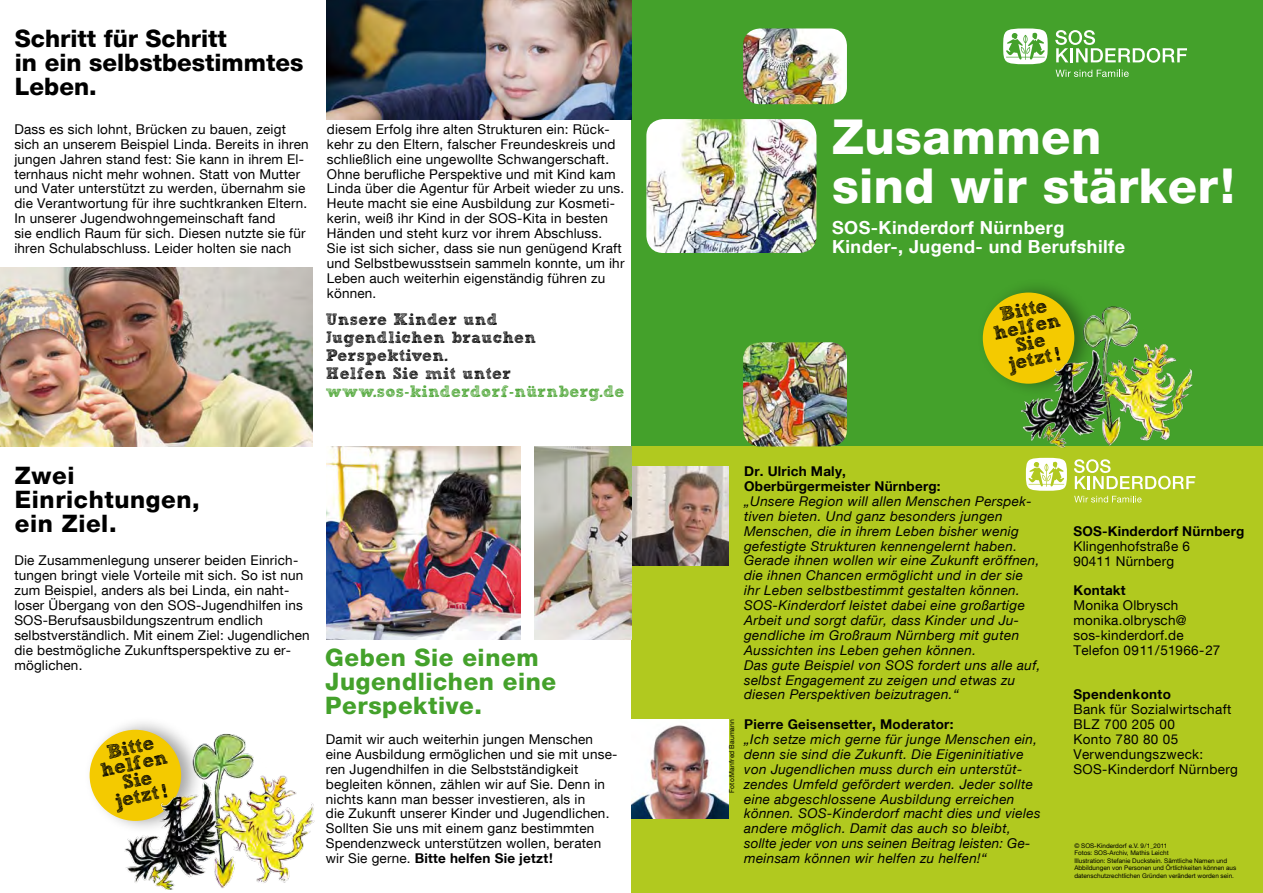
<style>
.page{position:relative;width:1263px;height:893px;background:#fff}
.page>*{position:absolute;margin:0;border:0;box-sizing:border-box;transform-origin:0 0}
.t1{font:800 48px/49.5px "Helvetica Neue LT Com";letter-spacing:.01em;color:#fff}
.t2{font:800 24px/24px "Helvetica Neue LT Com";color:#000}
.t3{font:800 24px/24px "Helvetica Neue LT Com";letter-spacing:.025em;color:#44a12b}
.t4{font:800 24px/24px "Helvetica Neue LT Com";letter-spacing:.025em;color:#000}
.t5{font:19.5px/16.6px "Sketch Rockwell";color:#000;text-align:center}
.t6{font:700 18px/19.5px "Helvetica Neue LT Com";letter-spacing:.025em;color:#fff}
.t7{font:16.5px/18px "Sketch Rockwell";letter-spacing:.025em;color:#000}
.t8{font:16.5px "Sketch Rockwell";letter-spacing:.025em;color:#44a12b}
.t9{font:13.5px/14.9px "Helvetica Neue LT Com";letter-spacing:.015em;color:#000}
.t10{font:italic 13.5px/14.9px "Helvetica Neue LT Com";letter-spacing:.025em;color:#000}
.t11{font:700 13.5px/14.9px "Helvetica Neue LT Com";letter-spacing:.015em;color:#000}
.t12{font:6.75px "Helvetica Neue LT Com";letter-spacing:.015em;color:#000}
.t13{font:6.3px/7.5px "Helvetica Neue LT Com";color:#000}
.s1{font-weight:700}
</style>
<div class="page">
<div style="left:631px;top:0;width:632px;height:446px;background:#44a12b"></div>
<div style="left:631px;top:446px;width:632px;height:447px;background:#b1c91f"></div>
<img style="left:631px;top:467px;width:97px;height:98px">
<img style="left:631px;top:719px;width:97px;height:99px">
<img style="left:0;top:268px;width:312px;height:178px">
<img style="left:327px;top:0;width:304px;height:119px">
<img style="left:327px;top:446px;width:193px;height:194px">
<img style="left:535px;top:446px;width:96px;height:194px">
<img style="left:646px;top:119px;width:170px;height:134px">
<img style="left:743px;top:342px;width:104px;height:104px">
<img style="left:743px;top:28px;width:104px;height:76px">
<svg style="left:1003px;top:28px;width:45px;height:36px"></svg>
<svg style="left:1055px;top:30px;width:132px;height:33px"></svg>
<svg style="left:1056px;top:70px;width:73px;height:7px"></svg>
<div style="left:976px;top:278px;width:120px;height:118px;background:#000;opacity:.35"></div>
<div style="left:983px;top:293px;width:91px;height:91px;background:#f4ca00;border-radius:50%"></div>
<img style="left:1021px;top:302px;width:172px;height:145px">
<div style="left:83px;top:715px;width:120px;height:119px;background:#000;opacity:.35"></div>
<div style="left:90px;top:730px;width:91px;height:91px;background:#f4ca00;border-radius:50%"></div>
<img style="left:124px;top:730px;width:191px;height:160px">
<svg style="left:1026px;top:458px;width:41px;height:33px"></svg>
<svg style="left:1074px;top:459px;width:121px;height:30px"></svg>
<svg style="left:1074px;top:496px;width:68px;height:6px"></svg>
<h2 class="t2" style="left:15px;top:26px;width:290px">Schritt für Schritt<br>in ein selbstbestimmtes<br>Leben.</h2>
<p class="t9" style="left:14px;top:121px;width:296px">Dass es sich lohnt, Brücken zu bauen, zeigt sich an unserem Beispiel Linda. Bereits in ihren jungen Jahren stand fest: Sie kann in ihrem El&shy;ternhaus nicht mehr wohnen. Statt von Mutter und Vater unterstützt zu werden, übernahm sie die Verantwortung für ihre suchtkranken Eltern.<br>In unserer Jugendwohngemeinschaft fand<br>sie endlich Raum für sich. Diesen nutzte sie für ihren Schulabschluss. Leider holten sie nach</p>
<p class="t9" style="left:327px;top:121px;width:299px">diesem Erfolg ihre alten Strukturen ein: Rück&shy;kehr zu den Eltern, falscher Freundeskreis und schließlich eine ungewollte Schwangerschaft.<br>Ohne berufliche Perspektive und mit Kind kam Linda über die Agentur für Arbeit wieder zu uns.<br>Heute macht sie eine Ausbildung zur Kosmeti&shy;kerin, weiß ihr Kind in der SOS-Kita in besten Händen und steht kurz vor ihrem Abschluss.<br>Sie ist sich sicher, dass sie nun genügend Kraft und Selbstbewusstsein sammeln konnte, um ihr Leben auch weiterhin eigenständig führen zu können.</p>
<p class="t7" style="left:326px;top:311px;width:212px">Unsere Kinder und<br>Jugendlichen brauchen<br>Perspektiven.<br>Helfen Sie mit unter</p>
<p class="t8" style="left:326px;top:382px;width:300px">www.sos-kinderdorf-nürnberg.de</p>
<h2 class="t4" style="left:15px;top:463px;width:186px">Zwei<br>Einrichtungen, ein Ziel.</h2>
<p class="t9" style="left:14px;top:553px;width:297px">Die Zusammenlegung unserer beiden Einrich&shy;tungen bringt viele Vorteile mit sich. So ist nun zum Beispiel, anders als bei Linda, ein naht&shy;loser Übergang von den SOS-Jugendhilfen ins SOS-Berufsausbildungszentrum endlich selbstverständlich. Mit einem Ziel: Jugendlichen die bestmögliche Zukunftsperspektive zu er&shy;möglichen.</p>
<h3 class="t5" style="left:96px;top:747px;width:69px;rotate:-12deg">Bitte helfen<br>Sie jetzt !</h3>
<h2 class="t3" style="left:325px;top:646px;width:232px">Geben Sie einem<br>Jugendlichen eine<br>Perspektive.</h2>
<p class="t9" style="left:326px;top:731px;width:293px">Damit wir auch weiterhin jungen Menschen eine Ausbildung ermöglichen und sie mit unse&shy;ren Jugendhilfen in die Selbstständigkeit begleiten können, zählen wir auf Sie. Denn in nichts kann man besser investieren, als in<br>die Zukunft unserer Kinder und Jugendlichen.<br>Sollten Sie uns mit einem ganz bestimmten Spendenzweck unterstützen wollen, beraten wir Sie gerne. <span class="s1">Bitte helfen Sie jetzt!</span></p>
<h1 class="t1" style="left:832px;top:112px;width:404px">Zusammen<br>sind wir stärker!</h1>
<h3 class="t6" style="left:832px;top:217px;width:294px">SOS-Kinderdorf Nürnberg<br>Kinder-, Jugend- und Berufshilfe</h3>
<h3 class="t5" style="left:989px;top:309px;width:69px;rotate:-12deg">Bitte helfen<br>Sie jetzt !</h3>
<p class="t12" style="left:727px;top:793px;width:75px;rotate:-90deg">Foto:Manfred Baumann</p>
<p class="t11" style="left:744px;top:464px;width:198px">Dr. Ulrich Maly,<br>Oberbürgermeister Nürnberg:</p>
<p class="t10" style="left:744px;top:493px;width:298px">„Unsere Region will allen Menschen Perspek&shy;tiven bieten. Und ganz besonders jungen Menschen, die in ihrem Leben bisher wenig gefestigte Strukturen kennengelernt haben.<br>Gerade ihnen wollen wir eine Zukunft eröffnen, die ihnen Chancen ermöglicht und in der sie ihr Leben selbstbestimmt gestalten können.<br>SOS-Kinderdorf leistet dabei eine großartige Arbeit und sorgt dafür, dass Kinder und Ju&shy;gendliche im Großraum Nürnberg mit guten Aussichten ins Leben gehen können.<br>Das gute Beispiel von SOS fordert uns alle auf, selbst Engagement zu zeigen und etwas zu diesen Perspektiven beizutragen.“</p>
<p class="t11" style="left:744px;top:716px;width:211px">Pierre Geisensetter, Moderator:</p>
<p class="t10" style="left:744px;top:731px;width:298px">„Ich setze mich gerne für junge Menschen ein, denn sie sind die Zukunft. Die Eigeninitiative von Jugendlichen muss durch ein unterstüt&shy;zendes Umfeld gefördert werden. Jeder sollte eine abgeschlossene Ausbildung erreichen können. SOS-Kinderdorf macht dies und vieles andere möglich. Damit das auch so bleibt, sollte jeder von uns seinen Beitrag leisten: Ge&shy;meinsam können wir helfen zu helfen!“</p>
<p class="t11" style="left:1073px;top:523px;width:173px">SOS-Kinderdorf Nürnberg</p>
<p class="t9" style="left:1073px;top:538px;width:118px">Klingenhofstraße 6<br>90411 Nürnberg</p>
<p class="t11" style="left:1073px;top:583px;width:54px">Kontakt</p>
<p class="t9" style="left:1073px;top:598px;width:148px">Monika Olbrysch monika.olbrysch@ sos-kinderdorf.de<br>Telefon 0911/51966-27</p>
<p class="t11" style="left:1073px;top:687px;width:99px">Spendenkonto</p>
<p class="t9" style="left:1073px;top:702px;width:166px">Bank für Sozialwirtschaft<br>BLZ 700 205 00<br>Konto 780 80 05<br>Verwendungszweck:<br>SOS-Kinderdorf Nürnberg</p>
<p class="t13" style="left:1074px;top:842px;width:164px">© SOS-Kinderdorf e.V. 9/1_2011<br>Fotos: SOS-Archiv, Mathis Leicht<br>Illustration: Stefanie Duckstein. Sämtliche Namen und Abbildungen von Personen und Örtlichkeiten können aus datenschutzrechtlichen Gründen verändert worden sein.</p>
</div>
